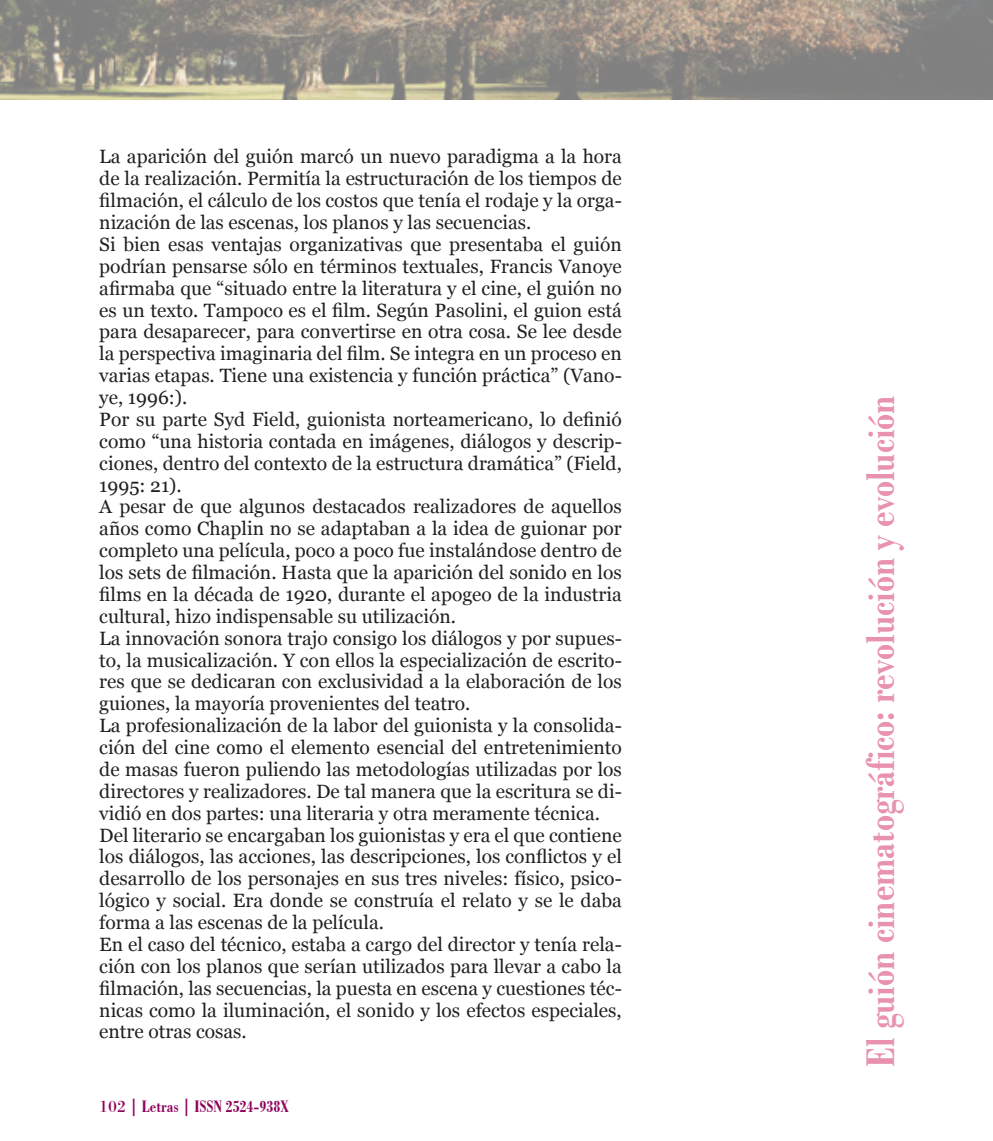
<style>
.page{position:relative;width:993px;height:1141px;background:#fff}
.page>*{position:absolute;margin:0;border:0;box-sizing:border-box;transform-origin:0 0}
.t1{font:700 condensed 42px "Bodoni BT";color:#e892ae}
.t2{font:19.25px/21.9px "Georgia";color:#231f20;text-align:justify}
.t3{font:700 condensed 17.5px "Bodoni BT";color:#8d035d}
.s1{font-weight:400;font-stretch:normal}
</style>
<div class="page">
<img style="left:0;top:0;width:992px;height:99px">
<p class="t2" style="left:99px;top:146px;width:524px">La aparición del guión marcó un nuevo paradigma a la hora de la realización. Permitía la estructuración de los tiempos de filmación, el cálculo de los costos que tenía el rodaje y la orga&shy;nización de las escenas, los planos y las secuencias.</p>
<p class="t2" style="left:99px;top:234px;width:524px">Si bien esas ventajas organizativas que presentaba el guión podrían pensarse sólo en términos textuales, Francis Vanoye afirmaba que “situado entre la literatura y el cine, el guión no es un texto. Tampoco es el film. Según Pasolini, el guion está para desaparecer, para convertirse en otra cosa. Se lee desde la perspectiva imaginaria del film. Se integra en un proceso en varias etapas. Tiene una existencia y función práctica” (Vano&shy;ye, 1996:).</p>
<p class="t2" style="left:99px;top:409px;width:524px">Por su parte Syd Field, guionista norteamericano, lo definió como “una historia contada en imágenes, diálogos y descrip&shy;ciones, dentro del contexto de la estructura dramática” (Field, 1995: 21).</p>
<p class="t2" style="left:99px;top:496px;width:524px">A pesar de que algunos destacados realizadores de aquellos años como Chaplin no se adaptaban a la idea de guionar por completo una película, poco a poco fue instalándose dentro de los sets de filmación. Hasta que la aparición del sonido en los films en la década de 1920, durante el apogeo de la industria cultural, hizo indispensable su utilización.</p>
<p class="t2" style="left:99px;top:627px;width:524px">La innovación sonora trajo consigo los diálogos y por supues&shy;to, la musicalización. Y con ellos la especialización de escrito&shy;res que se dedicaran con exclusividad a la elaboración de los guiones, la mayoría provenientes del teatro.</p>
<p class="t2" style="left:99px;top:715px;width:524px">La profesionalización de la labor del guionista y la consolida&shy;ción del cine como el elemento esencial del entretenimiento de masas fueron puliendo las metodologías utilizadas por los directores y realizadores. De tal manera que la escritura se di&shy;vidió en dos partes: una literaria y otra meramente técnica.</p>
<p class="t2" style="left:99px;top:824px;width:524px">Del literario se encargaban los guionistas y era el que contiene los diálogos, las acciones, las descripciones, los conflictos y el desarrollo de los personajes en sus tres niveles: físico, psico&shy;lógico y social. Era donde se construía el relato y se le daba forma a las escenas de la película.</p>
<p class="t2" style="left:99px;top:934px;width:524px">En el caso del técnico, estaba a cargo del director y tenía rela&shy;ción con los planos que serían utilizados para llevar a cabo la filmación, las secuencias, la puesta en escena y cuestiones téc&shy;nicas como la iluminación, el sonido y los efectos especiales, entre otras cosas.</p>
<p class="t3" style="left:99px;top:1096px;width:191px"><span class="s1">102</span> | Letras | ISSN 2524-938X</p>
<p class="t1" style="left:855px;top:1067px;width:673px;rotate:-90deg">El guión cinematográfico: revolución y evolución</p>
</div>
